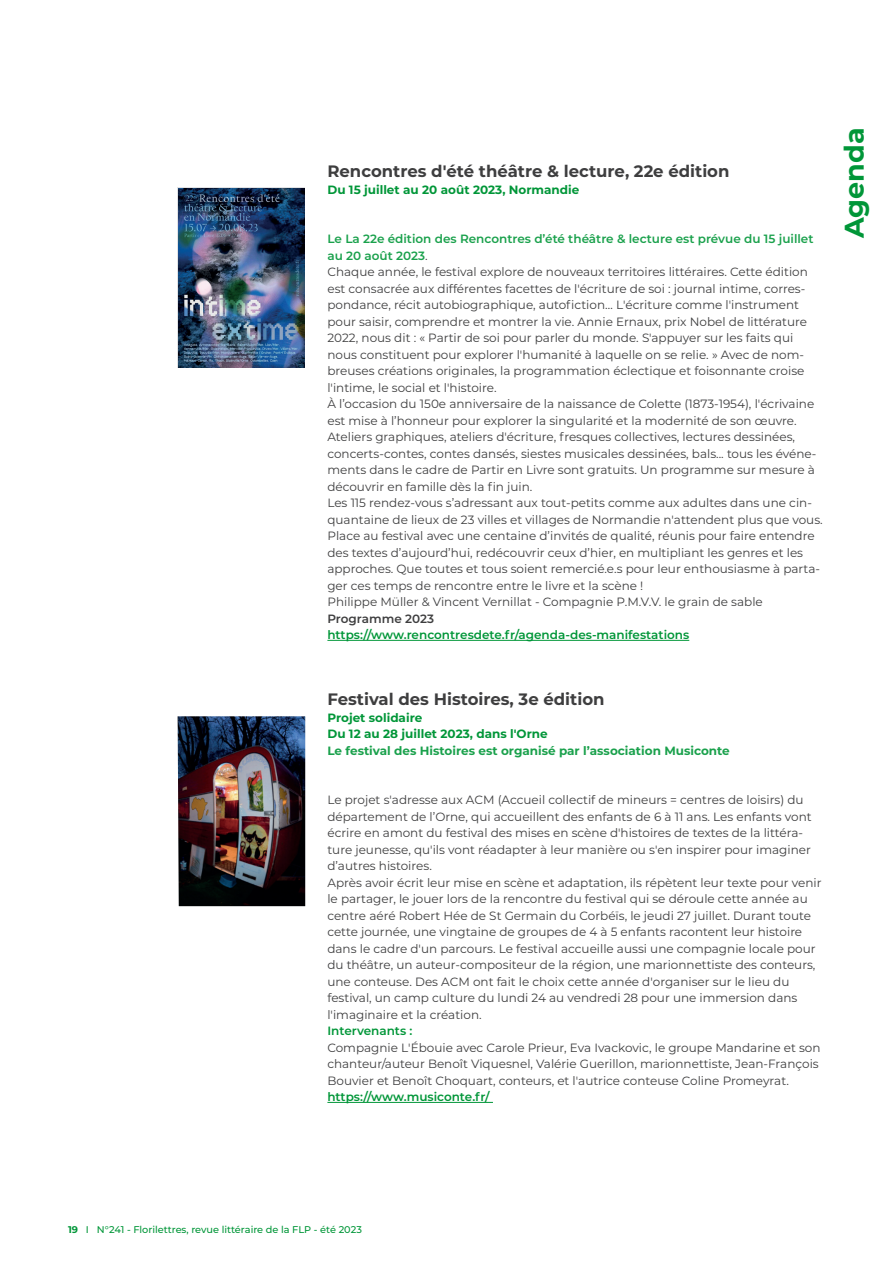
<style>
.page{position:relative;width:893px;height:1263px;background:#fff}
.page>*{position:absolute;margin:0;border:0;box-sizing:border-box;transform-origin:0 0}
.PAGE_EN_COURS_rubriq{font:700 27px "Montserrat";color:#009638}
.TITRE3_agenda{font:700 16.5px "Montserrat";color:#3e3e3f}
.TITRE3_agenda-2{font:12px/16.5px "Montserrat";color:#3e3e3f}
.TITRE3_agenda-3{font:700 12px/16.5px "Montserrat";color:#1aa14c}
.TITRE3_agenda-4{font:700 12px "Montserrat";color:#009638}
.t1{font:500 9.75px "Montserrat";color:#009638}
.s1{font-weight:600;color:#1aa14c}
.s2{font-weight:600}
.s3{font-weight:600;color:#009638}
.s4{color:#009638}
.s5{font-weight:700}
</style>
<div class="page">
<hr style="left:327px;top:640px;width:362px;height:1px;background:#009638">
<hr style="left:327px;top:1102px;width:166px;height:1px;background:#009638">
<img style="left:178px;top:716px;width:127px;height:190px">
<svg style="left:177px;top:188px;width:128px;height:180px"></svg>
<img style="left:179px;top:188px;width:126px;height:179px">
<p class="TITRE3_agenda" style="left:327px;top:159px;width:404px">Rencontres d'été théâtre &amp; lecture, 22e édition</p>
<p class="TITRE3_agenda-4" style="left:327px;top:181px;width:253px">Du 15 juillet au 20 août 2023, Normandie</p>
<p class="TITRE3_agenda-2" style="left:327px;top:230px;width:497px"><span class="s1">Le La 22e édition des Rencontres d’été théâtre &amp; lecture est prévue du 15 juillet au 20 août 2023</span>.<br>Chaque année, le festival explore de nouveaux territoires littéraires. Cette édition est consacrée aux différentes facettes de l'écriture de soi : journal intime, corres&shy;pondance, récit autobiographique, autofiction… L'écriture comme l'instrument pour saisir, comprendre et montrer la vie. Annie Ernaux, prix Nobel de littérature 2022, nous dit : « Partir de soi pour parler du monde. S'appuyer sur les faits qui nous constituent pour explorer l'humanité à laquelle on se relie. » Avec de nom&shy;breuses créations originales, la programmation éclectique et foisonnante croise l'intime, le social et l'histoire.<br>À l’occasion du 150e anniversaire de la naissance de Colette (1873-1954), l'écrivaine est mise à l’honneur pour explorer la singularité et la modernité de son œuvre.<br>Ateliers graphiques, ateliers d'écriture, fresques collectives, lectures dessinées, concerts-contes, contes dansés, siestes musicales dessinées, bals... tous les événe&shy;ments dans le cadre de Partir en Livre sont gratuits. Un programme sur mesure à découvrir en famille dès la fin juin.<br>Les 115 rendez-vous s’adressant aux tout-petits comme aux adultes dans une cin&shy;quantaine de lieux de 23 villes et villages de Normandie n'attendent plus que vous.<br>Place au festival avec une centaine d’invités de qualité, réunis pour faire entendre des textes d’aujourd’hui, redécouvrir ceux d’hier, en multipliant les genres et les approches. Que toutes et tous soient remercié.e.s pour leur enthousiasme à parta&shy;ger ces temps de rencontre entre le livre et la scène !<br>Philippe Müller &amp; Vincent Vernillat - Compagnie P.M.V.V. le grain de sable <span class="s2">Programme 2023<br></span><span class="s3">https://www.rencontresdete.fr/agenda-des-manifestations</span></p>
<p class="TITRE3_agenda" style="left:327px;top:687px;width:279px">Festival des Histoires, 3e édition</p>
<p class="TITRE3_agenda-3" style="left:327px;top:708px;width:404px"><span class="s4">Projet solidaire<br>Du 12 au 28 juillet 2023, dans l'Orne<br></span>Le festival des Histoires est organisé par l’association Musiconte</p>
<p class="TITRE3_agenda-2" style="left:327px;top:791px;width:496px">Le projet s'adresse aux ACM (Accueil collectif de mineurs = centres de loisirs) du département de l’Orne, qui accueillent des enfants de 6 à 11 ans. Les enfants vont écrire en amont du festival des mises en scène d'histoires de textes de la littéra&shy;ture jeunesse, qu'ils vont réadapter à leur manière ou s'en inspirer pour imaginer d’autres histoires.<br>Après avoir écrit leur mise en scène et adaptation, ils répètent leur texte pour venir le partager, le jouer lors de la rencontre du festival qui se déroule cette année au centre aéré Robert Hée de St Germain du Corbéïs, le jeudi 27 juillet. Durant toute cette journée, une vingtaine de groupes de 4 à 5 enfants racontent leur histoire dans le cadre d'un parcours. Le festival accueille aussi une compagnie locale pour du théâtre, un auteur-compositeur de la région, une marionnettiste des conteurs, une conteuse. Des ACM ont fait le choix cette année d'organiser sur le lieu du festival, un camp culture du lundi 24 au vendredi 28 pour une immersion dans l'imaginaire et la création.<br><span class="s3">Intervenants :<br></span>Compagnie L'Ébouie avec Carole Prieur, Eva Ivackovic, le groupe Mandarine et son chanteur/auteur Benoît Viquesnel, Valérie Guerillon, marionnettiste, Jean-François Bouvier et Benoît Choquart, conteurs, et l'autrice conteuse Coline Promeyrat. <span class="s3">https://www.musiconte.fr/</span></p>
<p class="PAGE_EN_COURS_rubriq" style="left:835px;top:238px;width:112px;rotate:-90deg">Agenda</p>
<p class="t1" style="left:68px;top:1223px;width:295px"><span class="s5">19</span> I N°241 - Florilettres, revue littéraire de la FLP - été 2023</p>
</div>
